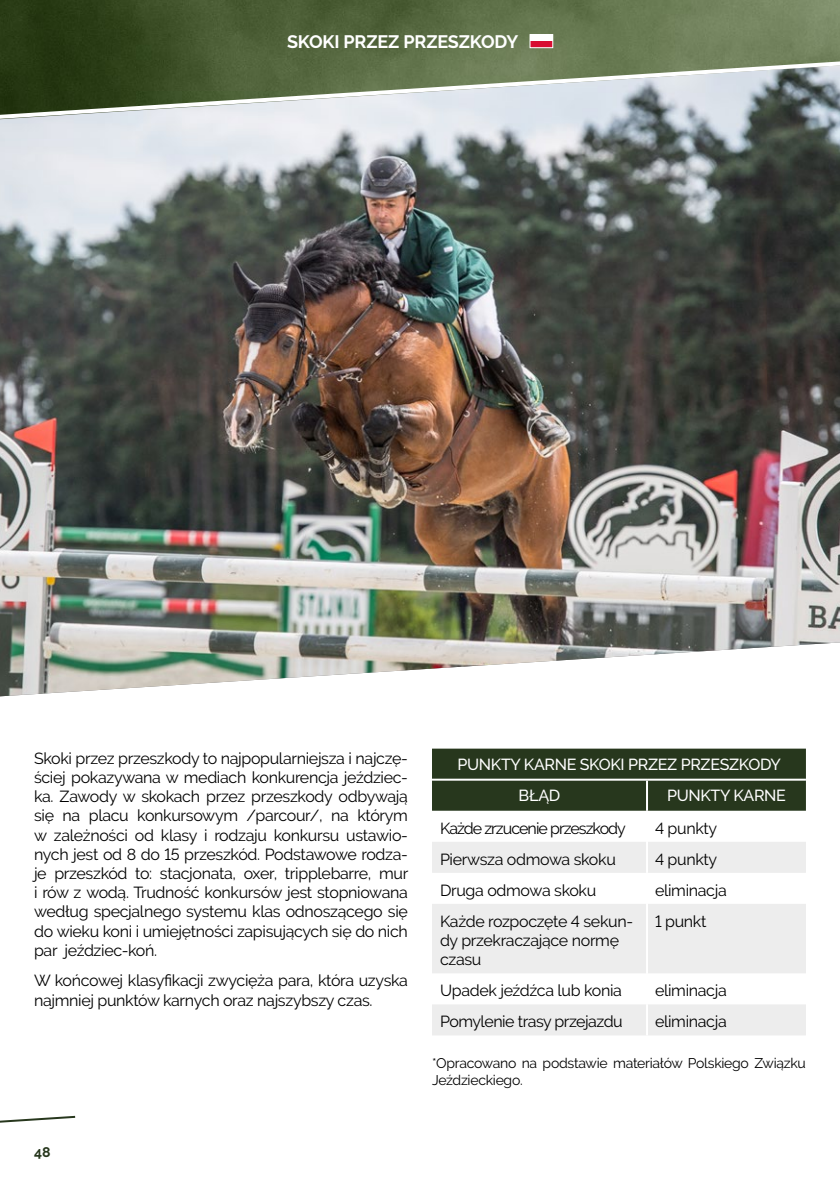
<style>
.page{position:relative;width:840px;height:1191px;background:#fff}
.page>*{position:absolute;margin:0;border:0;box-sizing:border-box;transform-origin:0 0}
.t1{font:700 18px "Raleway";letter-spacing:-.01em;color:#fff}
.t2{font:16px/19.2px "Raleway";letter-spacing:-.02em;color:#000}
.t3{font:500 16px/31px "Raleway";letter-spacing:-.02em;color:#fff}
.t4{font:16px "Raleway";letter-spacing:-.06em;color:#000}
.t5{font:14px/16.8px "Raleway";letter-spacing:-.02em;color:#000}
.t6{font:700 14px "Raleway";color:#27371d}
</style>
<div class="page">
<img style="left:0;top:0;width:839px;height:58px">
<div style="left:432px;top:748px;width:373px;height:62px;background:#27371d"></div>
<svg style="left:432px;top:842px;width:373px;height:193px;fill:#ededed"></svg>
<hr style="left:432px;top:778px;width:214px;height:2px;background:#fff">
<hr style="left:646px;top:778px;width:159px;height:2px;background:#fff">
<hr style="left:645px;top:780px;width:2px;height:30px;background:#fff">
<hr style="left:645px;top:841px;width:2px;height:32px;background:#fff">
<hr style="left:645px;top:873px;width:2px;height:31px;background:#fff">
<hr style="left:645px;top:904px;width:2px;height:69px;background:#fff">
<hr style="left:645px;top:973px;width:2px;height:31px;background:#fff">
<hr style="left:645px;top:1004px;width:2px;height:31px;background:#fff">
<div style="left:529px;top:35px;width:23px;height:6px;background:#fff"></div>
<div style="left:529px;top:41px;width:23px;height:7px;background:#d80d32"></div>
<div style="left:529px;top:35px;width:23px;height:13px;border:1px solid #fff"></div>
<img style="left:0;top:122px;width:839px;height:574px">
<svg style="left:0;top:58px;width:839px;height:64px;background:#8f9b8b"></svg>
<svg style="left:0;top:1115px;width:76px;height:8px"></svg>
<p class="t1" style="left:287px;top:31px;width:232px">SKOKI PRZEZ PRZESZKODY</p>
<p class="t2" style="left:34px;top:748px;width:375px;text-align:justify">Skoki przez przeszkody to najpopularniejsza i najczę&shy;ściej pokazywana w mediach konkurencja jeździec&shy;ka. Zawody w skokach przez przeszkody odbywają się na placu konkursowym /parcour/, na którym w zależności od klasy i rodzaju konkursu ustawio&shy;nych jest od 8 do 15 przeszkód. Podstawowe rodza&shy;je przeszkód to: stacjonata, oxer, tripplebarre, mur i rów z wodą. Trudność konkursów jest stopniowana według specjalnego systemu klas odnoszącego się do wieku koni i umiejętności zapisujących się do nich par jeździec-koń.</p>
<p class="t2" style="left:34px;top:971px;width:375px">W końcowej klasyfikacji zwycięża para, która uzyska najmniej punktów karnych oraz najszybszy czas.</p>
<p class="t6" style="left:34px;top:1144px;width:18px">48</p>
<p class="t3" style="left:518px;top:748px;width:264px;text-indent:-61px">PUNKTY KARNE SKOKI PRZEZ PRZESZKODY<br>BŁĄD</p>
<p class="t3" style="left:666px;top:779px;width:120px">PUNKTY KARNE</p>
<p class="t4" style="left:440px;top:819px;width:187px">Każde zrzucenie przeszkody</p>
<p class="t2" style="left:654px;top:818px;width:64px">4 punkty</p>
<p class="t2" style="left:440px;top:849px;width:177px">Pierwsza odmowa skoku</p>
<p class="t2" style="left:654px;top:849px;width:64px">4 punkty</p>
<p class="t2" style="left:440px;top:880px;width:158px">Druga odmowa skoku</p>
<p class="t2" style="left:654px;top:880px;width:73px">eliminacja</p>
<p class="t2" style="left:440px;top:911px;width:194px">Każde rozpoczęte 4 sekun&shy;dy przekraczające normę czasu</p>
<p class="t2" style="left:654px;top:911px;width:53px">1 punkt</p>
<p class="t2" style="left:440px;top:981px;width:183px">Upadek jeźdźca lub konia</p>
<p class="t2" style="left:654px;top:981px;width:73px">eliminacja</p>
<p class="t2" style="left:440px;top:1012px;width:184px">Pomylenie trasy przejazdu</p>
<p class="t2" style="left:654px;top:1012px;width:73px">eliminacja</p>
<p class="t5" style="left:432px;top:1054px;width:375px">*Opracowano na podstawie materiałów Polskiego Związku<br>Jeździeckiego.</p>
</div>
